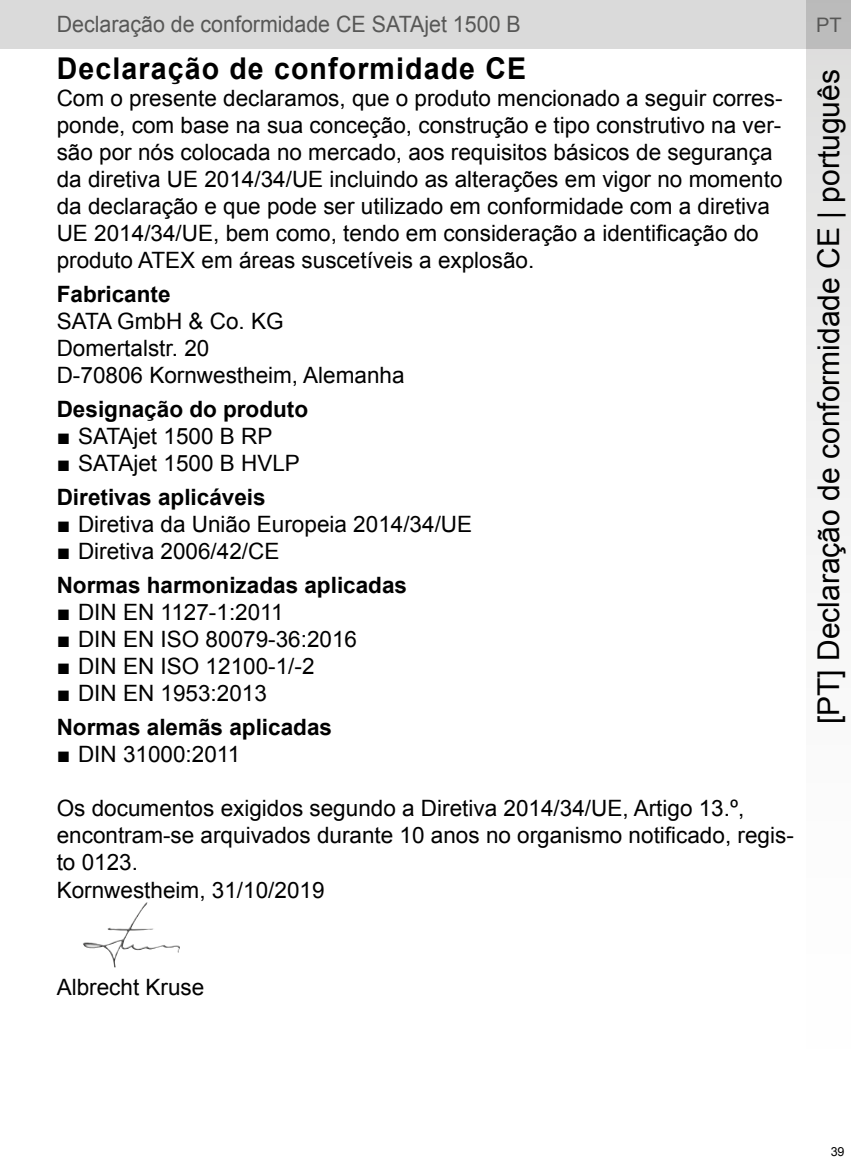
<style>
.page{position:relative;width:851px;height:1170px;background:#fff}
.page>*{position:absolute;margin:0;border:0;box-sizing:border-box;transform-origin:0 0}
.t1{font:30px "Arial";color:#000}
.t2{font:700 30px "Arial";letter-spacing:.04em;color:#000;scale:.95 1}
.t3{font:22.5px/27px "Arial";color:#000}
.t4{font:700 22.5px "Arial";color:#000}
.t5{font:22.5px "Arial";color:#575756;scale:.95 1}
.t6{font:20px "Arial";color:#575756}
.t7{font:12.5px "Arial";color:#000}
</style>
<div class="page">
<div style="left:0;top:0;width:850px;height:49px;background:#dadada"></div>
<svg style="left:806px;top:0;width:44px;height:555px"></svg>
<img style="left:83px;top:902px;width:97px;height:65px">
<p class="t5" style="left:57px;top:10px;width:490px">Declaração de conformidade CE SATAjet 1500 B</p>
<p class="t6" style="left:816px;top:11px;width:27px">PT</p>
<h1 class="t2" style="left:57px;top:48px;width:495px">Declaração de conformidade CE</h1>
<p class="t3" style="left:57px;top:84px;width:727px">Com o presente declaramos, que o produto mencionado a seguir corres&shy;ponde, com base na sua conceção, construção e tipo construtivo na ver&shy;são por nós colocada no mercado, aos requisitos básicos de segurança da diretiva UE 2014/34/UE incluindo as alterações em vigor no momento da declaração e que pode ser utilizado em conformidade com a diretiva UE 2014/34/UE, bem como, tendo em consideração a identificação do produto ATEX em áreas suscetíveis a explosão.</p>
<p class="t4" style="left:57px;top:279px;width:115px">Fabricante</p>
<p class="t3" style="left:57px;top:307px;width:349px">SATA GmbH &amp; Co. KG<br>Domertalstr. 20<br>D-70806 Kornwestheim, Alemanha</p>
<p class="t4" style="left:57px;top:394px;width:253px">Designação do produto</p>
<p class="t3" style="left:57px;top:423px;width:217px">■ SATAjet 1500 B RP</p>
<p class="t3" style="left:57px;top:450px;width:245px">■ SATAjet 1500 B HVLP</p>
<p class="t4" style="left:57px;top:482px;width:210px">Diretivas aplicáveis</p>
<p class="t3" style="left:57px;top:511px;width:417px">■ Diretiva da União Europeia 2014/34/UE</p>
<p class="t3" style="left:57px;top:538px;width:224px">■ Diretiva 2006/42/CE</p>
<p class="t4" style="left:57px;top:570px;width:352px">Normas harmonizadas aplicadas</p>
<p class="t3" style="left:57px;top:599px;width:228px">■ DIN EN 1127-1:2011</p>
<p class="t3" style="left:57px;top:626px;width:302px">■ DIN EN ISO 80079-36:2016</p>
<p class="t3" style="left:57px;top:653px;width:259px">■ DIN EN ISO 12100-1/-2</p>
<p class="t3" style="left:57px;top:680px;width:212px">■ DIN EN 1953:2013</p>
<p class="t4" style="left:57px;top:712px;width:277px">Normas alemãs aplicadas</p>
<p class="t3" style="left:57px;top:741px;width:185px">■ DIN 31000:2011</p>
<p class="t3" style="left:57px;top:795px;width:738px">Os documentos exigidos segundo a Diretiva 2014/34/UE, Artigo 13.º, encontram-se arquivados durante 10 anos no organismo notificado, regis&shy;to 0123.<br>Kornwestheim, 31/10/2019</p>
<h1 class="t1" style="left:808px;top:724px;width:656px;rotate:-90deg">[PT] Declaração de conformidade CE | português</h1>
<p class="t3" style="left:57px;top:973px;width:149px">Albrecht Kruse</p>
<p class="t7" style="left:830px;top:1143px;width:15px">39</p>
</div>
